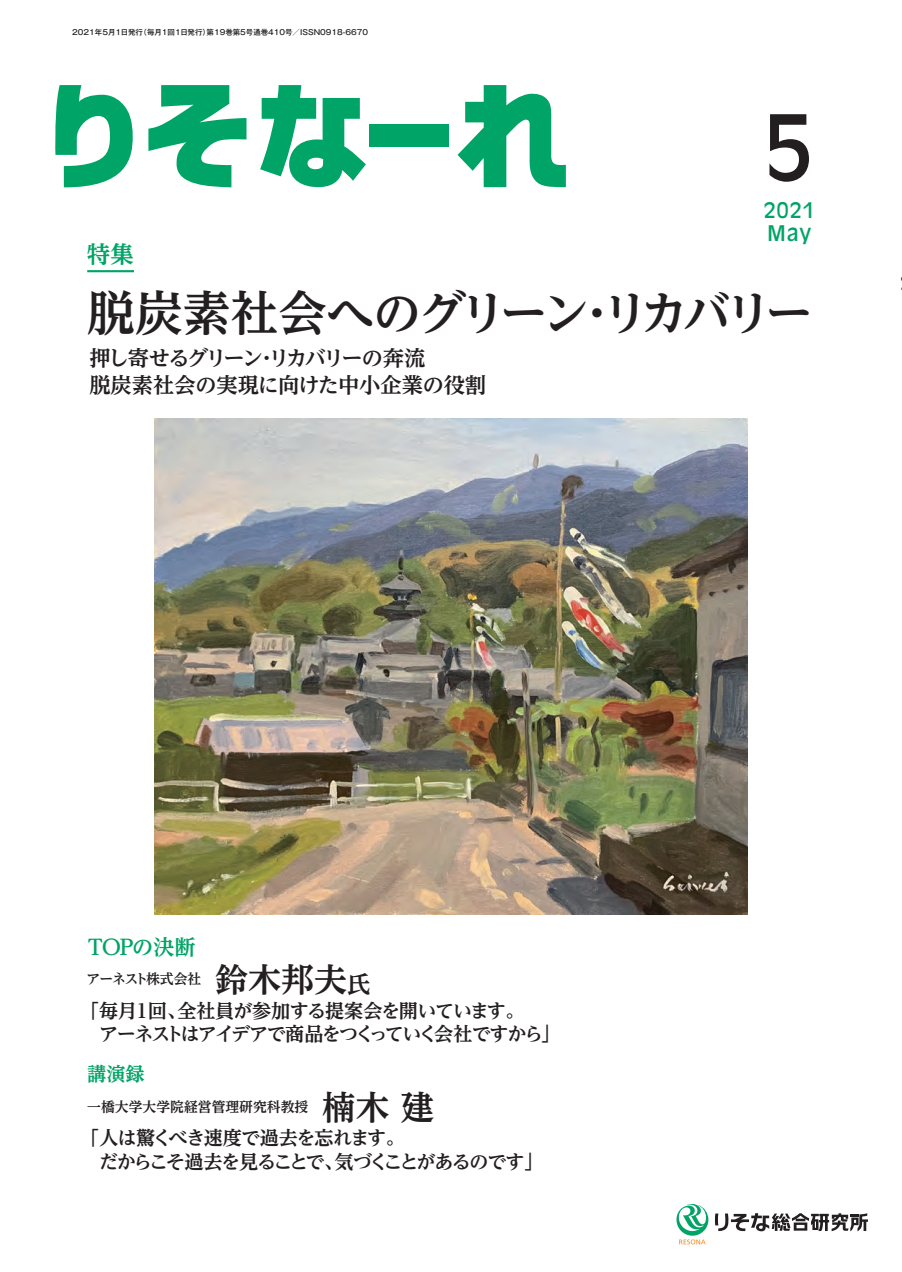
<style>
.page{position:relative;width:902px;height:1272px;background:#fff}
.page>*{position:absolute;margin:0;border:0;box-sizing:border-box;transform-origin:0 0}
.t1{font:89.25px "Antique Olive Std";color:#231f20}
.t2{font:700 47.85px "UD Reimin Pro";letter-spacing:-.075em;color:#231f20}
.t3{font:700 33.45px "UD Reimin Pro";color:#231f20}
.t4{font:700 33px "UD Reimin Pro";color:#231f20}
.t5{font:700 23.4px "UD Reimin Pro";color:#00a466}
.t6{font:700 21.3px "UD Reimin Pro";letter-spacing:-.025em;color:#231f20}
.t7{font:700 21.3px "UD Reimin Pro";letter-spacing:-.095em;color:#231f20}
.t8{font:21.3px "Antique Olive Std";letter-spacing:.055em;color:#00a466}
.t9{font:700 21.3px "UD Reimin Pro";letter-spacing:-.08em;color:#00a466}
.t10{font:700 19.2px "UD Reimin Pro";letter-spacing:-.075em;color:#231f20}
.t11{font:700 19.2px "UD Reimin Pro";letter-spacing:-.045em;color:#231f20}
.t12{font:700 19.2px "UD Reimin Pro";letter-spacing:-.095em;color:#231f20}
.t13{font:700 19.2px "UD Reimin Pro";color:#00a466}
.t14{font:700 13.8px "UD Reimin Pro";color:#231f20}
.t15{font:700 13.8px "UD Reimin Pro";letter-spacing:-.075em;color:#231f20}
.t16{font:500 7.5px "Gothic MB101 Pr 6 N";color:#231f20}
.s1{font-size:23.4px}
</style>
<div class="page">
<img style="left:154px;top:419px;width:593px;height:495px">
<hr style="left:87px;top:270px;width:47px;height:2px;background:#00a466">
<svg style="left:676px;top:1204px;width:32px;height:40px"></svg>
<svg style="left:715px;top:1213px;width:152px;height:18px"></svg>
<svg style="left:55px;top:85px;width:78px;height:103px"></svg>
<svg style="left:148px;top:85px;width:98px;height:102px"></svg>
<svg style="left:260px;top:85px;width:106px;height:102px"></svg>
<div style="left:369px;top:124px;width:80px;height:23px;background:#00a466"></div>
<svg style="left:457px;top:85px;width:109px;height:102px"></svg>
<p class="t16" style="left:140px;top:26px;width:230px">（毎月1回1日発行第） 19巻第5号通巻410号／ISSN0918-6670</p>
<p class="t16" style="left:72px;top:26px;width:72px">2021年5月1日発行</p>
<p class="t5" style="left:87px;top:235px;width:48px">特集</p>
<p class="t1" style="left:764px;top:94px;width:51px">5</p>
<p class="t8" style="left:763px;top:197px;width:52px">2021</p>
<p class="t8" style="left:767px;top:220px;width:46px">May</p>
<p class="t2" style="left:87px;top:274px;width:727px">脱炭素社会へのグリーンリカバリー</p>
<p class="t2" style="left:573px;top:274px;width:49px">・</p>
<p class="t7" style="left:89px;top:341px;width:337px">押し寄せるグリーンリカバリーの奔流</p>
<p class="t6" style="left:256px;top:341px;width:23px">・</p>
<p class="t6" style="left:89px;top:367px;width:398px">脱炭素社会の実現に向けた中小企業の役割</p>
<p class="t9" style="left:87px;top:929px;width:110px">TOPの決断</p>
<p class="t4" style="left:215px;top:952px;width:157px">鈴木邦夫<span class="s1">氏</span></p>
<p class="t15" style="left:87px;top:967px;width:130px">アーネスト株式会社　</p>
<p class="t11" style="left:177px;top:994px;width:348px">全社員が参加する提案会を開いています。</p>
<p class="t10" style="left:80px;top:994px;width:58px">「毎月</p>
<p class="t10" style="left:99px;top:1018px;width:453px">アーネストはアイデアで商品をつくっていく会社ですから「</p>
<p class="t13" style="left:87px;top:1058px;width:59px">講演録</p>
<p class="t3" style="left:322px;top:1079px;width:113px">楠木建</p>
<p class="t10" style="left:148px;top:994px;width:40px">回、</p>
<p class="t10" style="left:132px;top:994px;width:21px">１</p>
<p class="t14" style="left:87px;top:1095px;width:236px">一橋大学大学院経営管理研究科教授　</p>
<p class="t10" style="left:80px;top:1122px;width:326px">「人は驚くべき速度で過去を忘れます。</p>
<p class="t10" style="left:334px;top:1145px;width:210px">気づくことがあるのです「</p>
<p class="t12" style="left:99px;top:1145px;width:246px">だからこそ過去を見ることで、</p>
</div>
